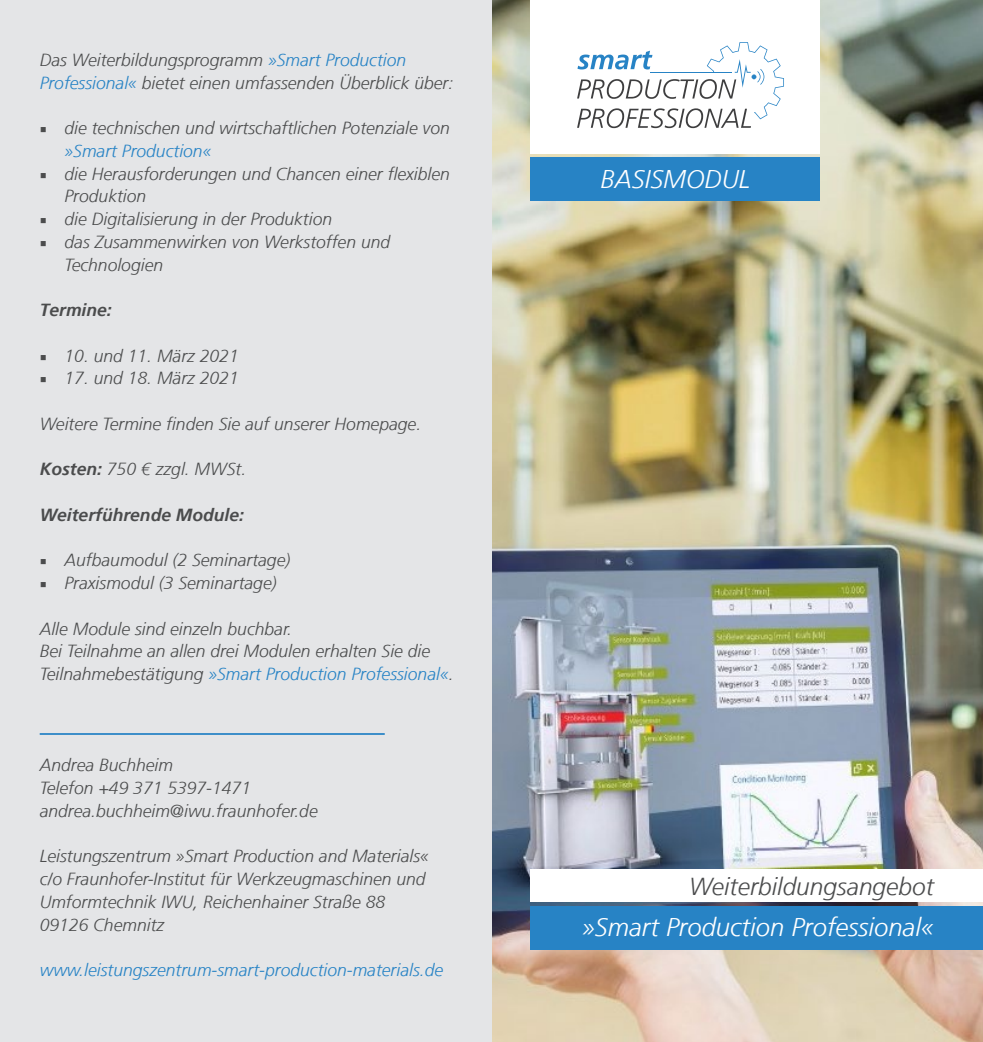
<style>
.page{position:relative;width:983px;height:1042px;background:#fff}
.page>*{position:absolute;margin:0;border:0;box-sizing:border-box;transform-origin:0 0}
.Absatzformat_1{font:italic 300 25.55px "Frutiger";color:#fff}
.t1{font:italic 300 24.5px "Frutiger";color:#4b4c4d}
.t2{font:italic 300 17.5px/22.8px "Frutiger";color:#4b4c4d}
.t3{font:italic 300 17.5px "Frutiger";color:#2783c5}
.t4{font:italic 700 17.5px "Frutiger";color:#4b4c4d}
.s1{color:#2783c5}
.s2{font-family:"Minion Pro";font-weight:400;font-style:normal}
.s3{font-weight:700}
</style>
<div class="page">
<img style="left:491px;top:0;width:491px;height:1042px">
<div style="left:530px;top:906px;width:452px;height:43px;background:#2783c5"></div>
<div style="left:0;top:0;width:491px;height:1042px;background:#e4e5e7"></div>
<div style="left:530px;top:157px;width:290px;height:43px;background:#2783c5"></div>
<div style="left:530px;top:869px;width:452px;height:33px;background:#fff"></div>
<hr style="left:40px;top:733px;width:344px;height:2px;background:#2783c5">
<div style="left:530px;top:0;width:290px;height:153px;background:#fff"></div>
<svg style="left:577px;top:42px;width:206px;height:86px"></svg>
<p class="t2" style="left:40px;top:49px;width:415px">Das Weiterbildungsprogramm <span class="s1">»Smart Production<br>Professional«</span> bietet einen umfassenden Überblick über:</p>
<p class="t2" style="left:64px;top:117px;width:387px;text-indent:-25px"><span class="s2">■</span> die technischen und wirtschaftlichen Potenziale von <span class="s1">»Smart Production«</span></p>
<p class="t2" style="left:64px;top:162px;width:387px;text-indent:-25px"><span class="s2">■</span> die Herausforderungen und Chancen einer flexiblen<br>Produktion</p>
<p class="t2" style="left:40px;top:208px;width:294px"><span class="s2">■</span> die Digitalisierung in der Produktion</p>
<p class="t2" style="left:64px;top:231px;width:327px;text-indent:-25px"><span class="s2">■</span> das Zusammenwirken von Werkstoffen und<br>Technologien</p>
<p class="t4" style="left:40px;top:300px;width:73px">Termine:</p>
<p class="t2" style="left:40px;top:344px;width:200px"><span class="s2">■</span> 10. und 11. März 2021</p>
<p class="t2" style="left:40px;top:367px;width:200px"><span class="s2">■</span> 17. und 18. März 2021</p>
<p class="t2" style="left:40px;top:413px;width:383px">Weitere Termine finden Sie auf unserer Homepage.</p>
<p class="t2" style="left:40px;top:458px;width:208px"><span class="s3">Kosten:</span> 750 € zzgl. MWSt.</p>
<p class="t4" style="left:40px;top:504px;width:206px">Weiterführende Module:</p>
<p class="t2" style="left:40px;top:549px;width:252px"><span class="s2">■</span> Aufbaumodul (2 Seminartage)</p>
<p class="t2" style="left:40px;top:572px;width:238px"><span class="s2">■</span> Praxismodul (3 Seminartage)</p>
<p class="t2" style="left:40px;top:617px;width:415px">Alle Module sind einzeln buchbar.<br>Bei Teilnahme an allen drei Modulen erhalten Sie die<br>Teilnahmebestätigung <span class="s1">»Smart Production Professional«</span>.</p>
<p class="t2" style="left:40px;top:754px;width:135px">Andrea Buchheim</p>
<p class="t2" style="left:40px;top:777px;width:213px">Telefon +49 371 5397-1471</p>
<p class="t2" style="left:40px;top:799px;width:279px">andrea.buchheim@iwu.fraunhofer.de</p>
<p class="t2" style="left:40px;top:845px;width:390px">Leistungszentrum »Smart Production and Materials«</p>
<p class="t2" style="left:40px;top:868px;width:387px">c/o Fraunhofer-Institut für Werkzeugmaschinen und<br>Umformtechnik IWU, Reichenhainer Straße 88<br>09126 Chemnitz</p>
<p class="t3" style="left:40px;top:960px;width:405px">www.leistungszentrum-smart-production-materials.de</p>
<p class="Absatzformat_1" style="left:600px;top:165px;width:151px">BASISMODUL</p>
<p class="t1" style="left:689px;top:872px;width:246px">Weiterbildungsangebot</p>
<p class="Absatzformat_1" style="left:582px;top:913px;width:353px">»Smart Production Professional«</p>
</div>
